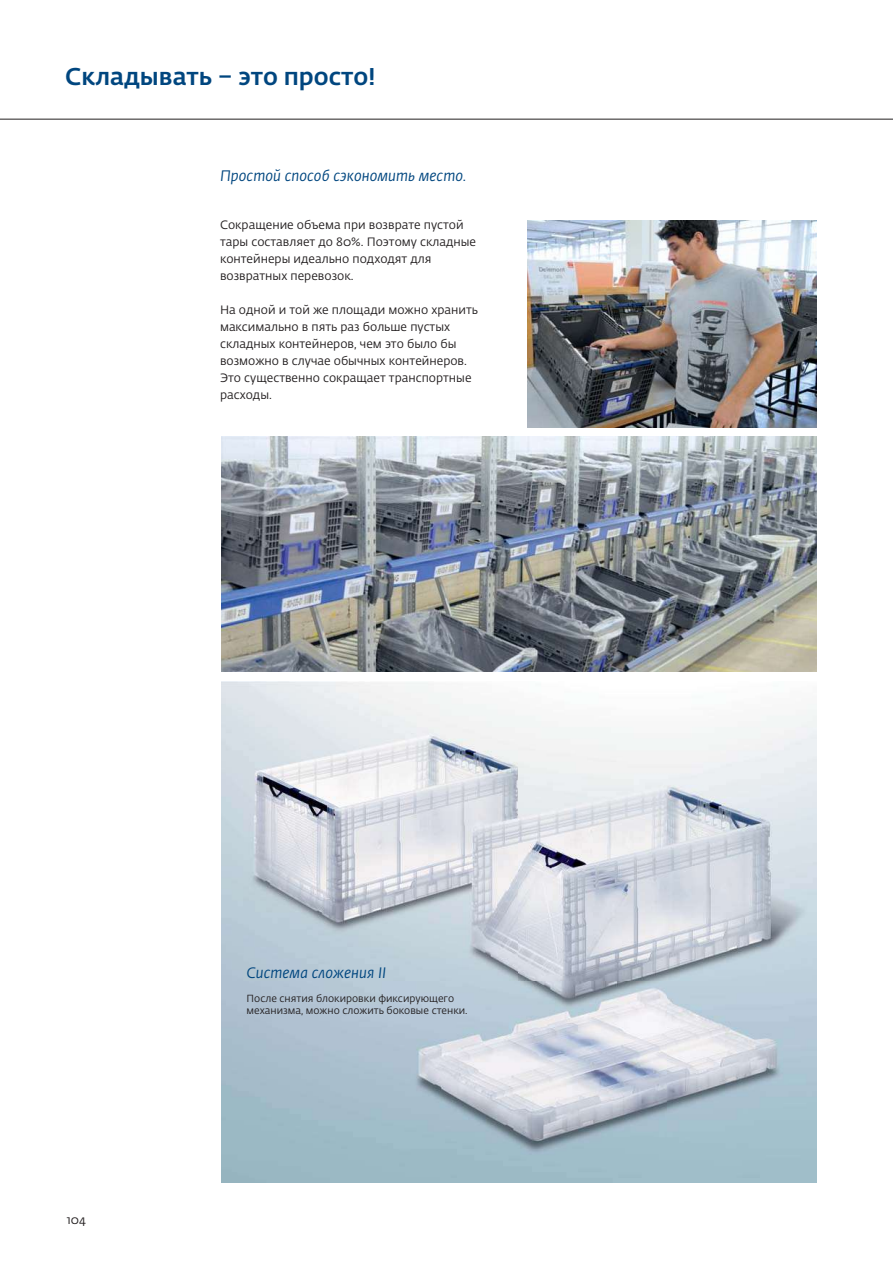
<style>
.page{position:relative;width:893px;height:1263px;background:#fff}
.page>*{position:absolute;margin:0;border:0;box-sizing:border-box;transform-origin:0 0}
.t1{font:500 24px "Fedra Sans Pro";color:#00467f}
.t2{font:italic 15px "Fedra Sans Pro";color:#00467f}
.t3{font:12px/17px "Fedra Sans Pro";color:#231f20}
.t4{font:10.2px/12.3px "Fedra Sans Pro";color:#231f20}
</style>
<div class="page">
<img style="left:221px;top:682px;width:595px;height:500px">
<img style="left:221px;top:436px;width:595px;height:236px">
<img style="left:527px;top:220px;width:289px;height:208px">
<hr style="left:0;top:119px;width:892px;height:1px;background:#231f20">
<h1 class="t1" style="left:65px;top:63px;width:312px">Складывать – это просто!</h1>
<p class="t2" style="left:220px;top:167px;width:248px">Простой способ сэкономить место.</p>
<p class="t3" style="left:220px;top:216px;width:257px">Сокращение объема при возврате пустой тары составляет до 80%. Поэтому складные контейнеры идеально подходят для возвратных перевозок.</p>
<p class="t3" style="left:220px;top:301px;width:259px">На одной и той же площади можно хранить максимально в пять раз больше пустых складных контейнеров, чем это было бы возможно в случае обычных контейнеров.<br>Это существенно сокращает транспортные расходы.</p>
<p class="t3" style="left:67px;top:1211px;width:21px">104</p>
<p class="t2" style="left:246px;top:964px;width:141px">Система сложения II</p>
<p class="t4" style="left:246px;top:992px;width:223px">После снятия блокировки фиксирующего механизма, можно сложить боковые стенки.</p>
</div>
